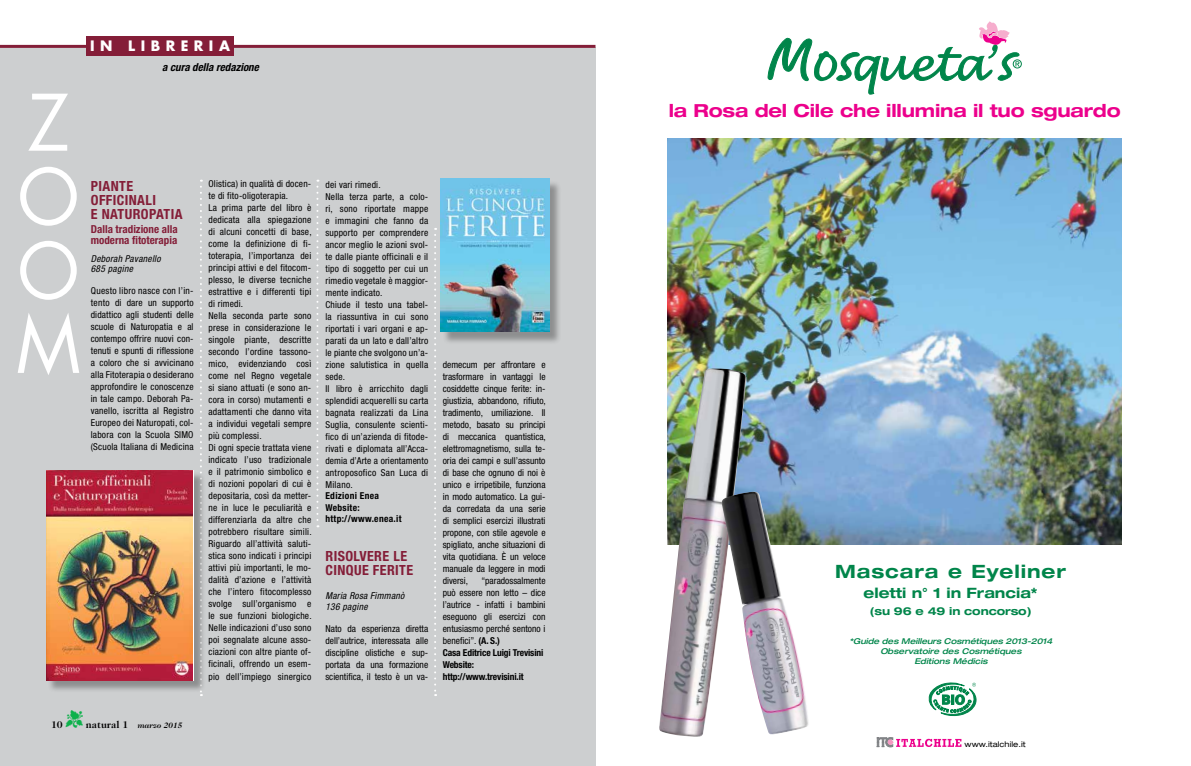
<style>
.page{position:relative;width:1191px;height:766px;background:#fff}
.page>*{position:absolute;margin:0;border:0;box-sizing:border-box;transform-origin:0 0}
.t1{font:75.6px/74px "Futura";color:#fff;scale:.95 1}
.t2{font:700 expanded 18.4px "Helvetica Neue";letter-spacing:.05em;color:#00854a}
.t3{font:700 expanded 18px "Helvetica Neue";letter-spacing:-.01em;color:#ec008c}
.t4{font:700 expanded 14.3px "Helvetica Neue";color:#00854a}
.t5{font:700 condensed 14px/14px "Helvetica Neue";letter-spacing:.03em;color:#841e38}
.t6{font:700 14px "Futura";color:#fff}
.t7{font:700 condensed 11px/11px "Helvetica Neue";color:#841e38}
.t8{font:italic 700 condensed 11px "Helvetica Neue";color:#000}
.t9{font:700 expanded 10.9px "Helvetica Neue";letter-spacing:-.01em;color:#00854a}
.t10{font:700 10px "Caslon 224 IT Cby BT";color:#000}
.t11{font:condensed 9.5px/12px "Helvetica Neue";letter-spacing:.02em;color:#000;text-align:justify}
.t12{font:condensed 9.5px/12px "Helvetica Neue";color:#000}
.t13{font:italic condensed 9.5px/10px "Helvetica Neue";letter-spacing:.03em;color:#000}
.t14{font:700 condensed 9.5px/11.5px "Helvetica Neue";letter-spacing:.03em;color:#000}
.t15{font:italic 500 expanded 8px/9.6px "Helvetica Neue";color:#00854a;text-align:center}
.t16{font:italic 700 8px "Caslon 224 IT Cby BT";color:#000}
.t17{font:expanded 7.8px "Helvetica Neue";color:#000}
.s1{color:#0db14b}
.s2{font-style:normal;font-size:10px}
.s3{font-weight:700}
</style>
<div class="page">
<div style="left:0;top:47px;width:595px;height:718px;background:#cdcfd0"></div>
<div style="left:86px;top:36px;width:148px;height:20px;background:#841e38"></div>
<svg style="left:200px;top:180px;width:2px;height:515px"></svg>
<svg style="left:316px;top:180px;width:2px;height:347px"></svg>
<svg style="left:434px;top:228px;width:2px;height:467px"></svg>
<hr style="left:0;top:45px;width:595px;height:3px;background:#841e38">
<div style="left:442px;top:180px;width:119px;height:164px;background:#000;opacity:.31"></div>
<img style="left:441px;top:179px;width:108px;height:153px">
<div style="left:48px;top:471px;width:158px;height:221px;background:#000;opacity:.31"></div>
<img style="left:46px;top:470px;width:147px;height:210px">
<img style="left:668px;top:139px;width:453px;height:405px">
<svg style="left:928px;top:682px;width:49px;height:35px"></svg>
<svg style="left:876px;top:737px;width:85px;height:9px"></svg>
<svg style="left:767px;top:21px;width:254px;height:74px"></svg>
<img style="left:659px;top:368px;width:87px;height:368px">
<img style="left:720px;top:491px;width:90px;height:244px">
<h1 class="t1" style="left:16px;top:85px;width:69px">Z<br>O<br>O<br>M</h1>
<h3 class="t6" style="left:90px;top:36px;width:141px">I N L I B R E R I A</h3>
<p class="t8" style="left:162px;top:60px;width:98px">a cura della redazione</p>
<h3 class="t5" style="left:91px;top:178px;width:93px">PIANTE<br>OFFICINALI<br>E NATUROPATIA</h3>
<p class="t7" style="left:91px;top:223px;width:88px">Dalla tradizione alla moderna fitoterapia</p>
<p class="t13" style="left:91px;top:253px;width:71px">Deborah Pavanello<br>685 pagine</p>
<p class="t11" style="left:91px;top:284px;width:104px">Questo libro nasce con l’in&shy;tento di dare un supporto didattico agli studenti delle scuole di Naturopatia e al contempo offrire nuovi con&shy;tenuti e spunti di riflessione a coloro che si avvicinano alla Fitoterapia o desiderano approfondire le conoscenze in tale campo. Deborah Pa&shy;vanello, iscritta al Registro Europeo dei Naturopati, col&shy;labora con la Scuola SIMO (Scuola Italiana di Medicina</p>
<p class="t11" style="left:208px;top:178px;width:105px;text-align:left">Olistica) in qualità di docen&shy;te di fito-oligoterapia.<br>La prima parte del libro è dedicata alla spiegazione di alcuni concetti di base, come la definizione di fi&shy;toterapia, l’importanza dei principi attivi e del fitocom&shy;plesso, le diverse tecniche estrattive e i differenti tipi di rimedi.<br>Nella seconda parte sono prese in considerazione le singole piante, descritte secondo l’ordine tassono&shy;mico, evidenziando così come nel Regno vegetale si siano attuati (e sono an&shy;cora in corso) mutamenti e adattamenti che danno vita a individui vegetali sempre più complessi.<br>Di ogni specie trattata viene indicato l’uso tradizionale e il patrimonio simbolico e di nozioni popolari di cui è depositaria, così da metter&shy;ne in luce le peculiarità e differenziarla da altre che potrebbero risultare simili.<br>Riguardo all’attività saluti&shy;stica sono indicati i principi attivi più importanti, le mo&shy;dalità d’azione e l’attività che l’intero fitocomplesso svolge sull’organismo e le sue funzioni biologiche.<br>Nelle indicazioni d’uso sono poi segnalate alcune asso&shy;ciazioni con altre piante of&shy;ficinali, offrendo un esem&shy;pio dell’impiego sinergico</p>
<p class="t11" style="left:325px;top:178px;width:104px;text-align:left">dei vari rimedi.<br>Nella terza parte, a colo&shy;ri, sono riportate mappe e immagini che fanno da supporto per comprendere ancor meglio le azioni svol&shy;te dalle piante officinali e il tipo di soggetto per cui un rimedio vegetale è maggior&shy;mente indicato.<br>Chiude il testo una tabel&shy;la riassuntiva in cui sono riportati i vari organi e ap&shy;parati da un lato e dall’altro le piante che svolgono un’a&shy;zione salutistica in quella sede.<br>Il libro è arricchito dagli splendidi acquerelli su carta bagnata realizzati da Lina<br>Suglia, consulente scienti&shy;fico di un’azienda di fitode&shy;rivati e diplomata all’Acca&shy;demia d’Arte a orientamento antroposofico San Luca di<br>Milano.</p>
<p class="t14" style="left:325px;top:490px;width:78px">Edizioni Enea<br>Website: http://www.enea.it</p>
<h3 class="t5" style="left:325px;top:549px;width:50px">Risolvere</h3>
<h3 class="t5" style="left:393px;top:549px;width:8px">le</h3>
<h3 class="t5" style="left:325px;top:563px;width:56px">cinqueferite</h3>
<p class="t13" style="left:325px;top:591px;width:81px">Maria Rosa Fimmanò<br>136 pagine</p>
<p class="t11" style="left:325px;top:622px;width:104px">Nato da esperienza diretta dell’autrice, interessata alle discipline olistiche e sup&shy;portata da una formazione scientifica, il testo è un va-</p>
<p class="t10" style="left:51px;top:717px;width:13px">10</p>
<p class="t16" style="left:66px;top:719px;width:118px"><span class="s1">▼</span> <span class="s2">natural 1</span> marzo 2015</p>
<p class="t11" style="left:443px;top:358px;width:105px">demecum per affrontare e trasformare in vantaggi le cosiddette cinque ferite: in&shy;giustizia, abbandono, rifiuto, tradimento, umiliazione. Il metodo, basato su principi di meccanica quantistica, elettromagnetismo, sulla te&shy;oria dei campi e sull’assunto di base che ognuno di noi è unico e irripetibile, funziona in modo automatico. La gui&shy;da corredata da una serie di semplici esercizi illustrati propone, con stile agevole e spigliato, anche situazioni di vita quotidiana. È un veloce manuale da leggere in modi diversi,</p>
<p class="t12" style="left:443px;top:574px;width:104px;text-indent:39px">“paradossalmente può essere non letto – dice l’autrice - infatti i bambini eseguono gli esercizi con entusiasmo perché sentono i benefici”. <span class="s3">(A. S.)<br>Casa Editrice Luigi Trevisini<br>Website: http://www.trevisini.it</span></p>
<h3 class="t3" style="left:669px;top:99px;width:453px">la Rosa del Cile che illumina il tuo sguardo</h3>
<h2 class="t2" style="left:835px;top:560px;width:232px">Mascara e Eyeliner</h2>
<h3 class="t4" style="left:863px;top:583px;width:175px">eletti n° 1 in Francia*</h3>
<p class="t9" style="left:869px;top:604px;width:163px">(su 96 e 49 in concorso)</p>
<p class="t15" style="left:849px;top:636px;width:204px">*Guide des Meilleurs Cosmétiques 2013-2014<br>Observatoire des Cosmétiques<br>Editions Médicis</p>
<p class="t17" style="left:964px;top:739px;width:62px">www.italchile.it</p>
</div>
